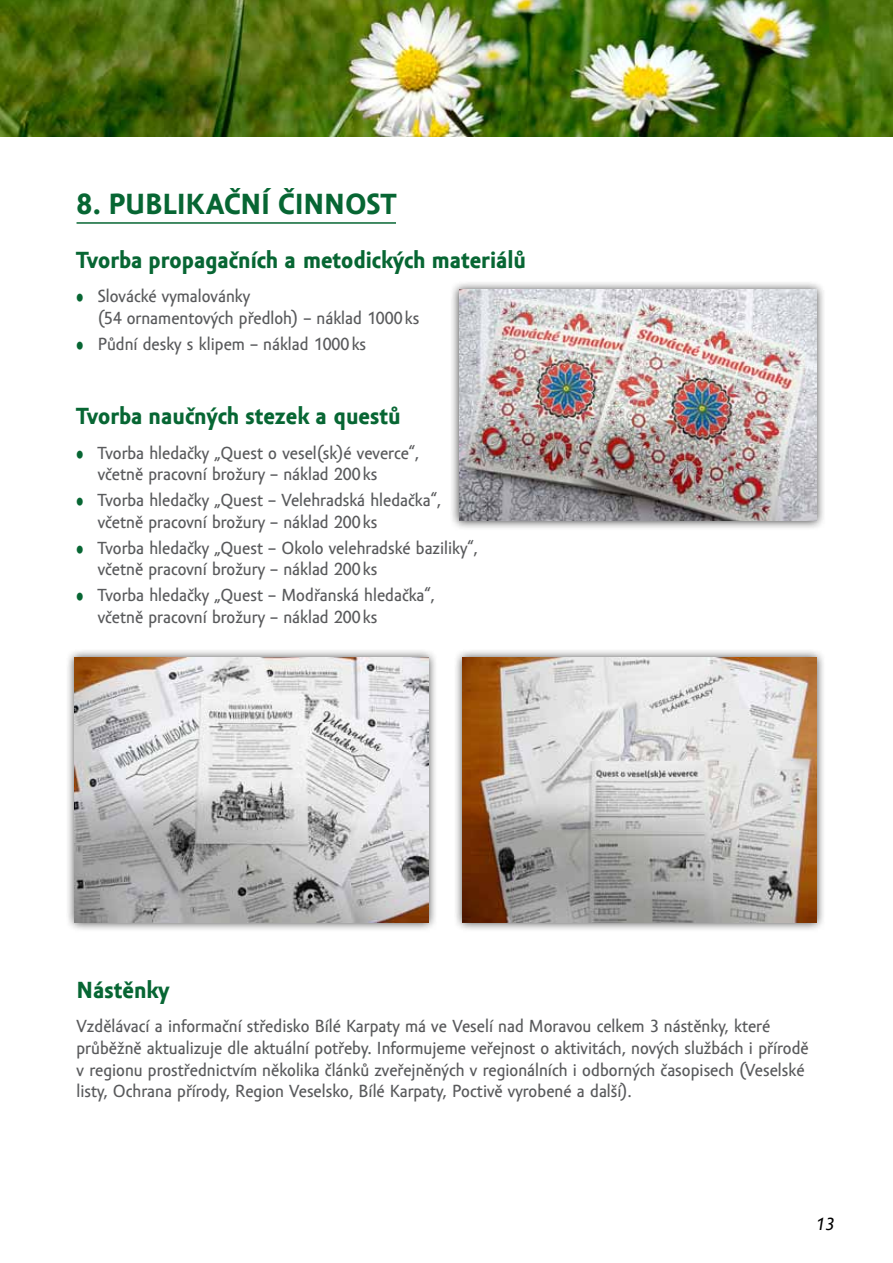
<style>
.page{position:relative;width:893px;height:1263px;background:#fff}
.page>*{position:absolute;margin:0;border:0;box-sizing:border-box;transform-origin:0 0}
.t1{font:700 30px "Amor Sans Text Pro";color:#076633}
.t2{font:700 24px "Amor Sans Text Pro";color:#076633}
.t3{font:18px/21.6px "Amor Sans Text Pro";color:#595a5c}
.t4{font:italic 18px "Amor Sans Text Pro";color:#000}
.s1{color:#076633}
</style>
<div class="page">
<img style="left:0;top:0;width:893px;height:136px">
<hr style="left:77px;top:222px;width:319px;height:2px;background:#076633">
<div style="left:453px;top:648px;width:373px;height:284px;background:#000;opacity:.75"></div>
<img style="left:463px;top:658px;width:353px;height:265px">
<div style="left:65px;top:648px;width:372px;height:284px;background:#000;opacity:.75"></div>
<img style="left:75px;top:658px;width:353px;height:265px">
<div style="left:449px;top:280px;width:377px;height:251px;background:#000;opacity:.75"></div>
<img style="left:459px;top:290px;width:358px;height:231px">
<h1 class="t1" style="left:77px;top:188px;width:103px">8. PUBLIKAČNÍ</h1>
<h1 class="t1" style="left:278px;top:188px;width:19px">ČINNO</h1>
<h1 class="t1" style="left:367px;top:188px;width:31px">ST</h1>
<h2 class="t2" style="left:77px;top:248px;width:451px">Tvorba propagačních a metodických materiálů</h2>
<p class="t3" style="left:98px;top:286px;width:323px;text-indent:-21px"><span class="s1">•</span> Slovácké vymalovánky<br>(54 ornamentových předloh) – náklad 1000 ks</p>
<p class="t3" style="left:77px;top:334px;width:291px"><span class="s1">•</span> Půdní desky s klipem – náklad 1000 ks</p>
<h2 class="t2" style="left:77px;top:404px;width:326px">Tvorba naučných stezek a questů</h2>
<p class="t3" style="left:98px;top:442px;width:323px;text-indent:-21px"><span class="s1">•</span> Tvorba hledačky „Quest o vesel(sk)é veverce“, včetně pracovní brožury – náklad 200 ks</p>
<p class="t3" style="left:98px;top:490px;width:345px;text-indent:-21px"><span class="s1">•</span> Tvorba hledačky „Quest – Velehradská hledačka“, včetně pracovní brožury – náklad 200 ks</p>
<p class="t3" style="left:98px;top:537px;width:382px;text-indent:-21px"><span class="s1">•</span> Tvorba hledačky „Quest – Okolo velehradské baziliky“, včetně pracovní brožury – náklad 200 ks</p>
<p class="t3" style="left:98px;top:585px;width:339px;text-indent:-21px"><span class="s1">•</span> Tvorba hledačky „Quest – Modřanská hledačka“, včetně pracovní brožury – náklad 200 ks</p>
<h2 class="t2" style="left:77px;top:978px;width:94px">Nástěnky</h2>
<p class="t3" style="left:77px;top:1016px;width:734px">Vzdělávací a informační středisko Bílé Karpaty má ve Veselí nad Moravou celkem 3 nástěnky, které průběžně aktualizuje dle aktuální potřeby. Informujeme veřejnost o aktivitách, nových službách i přírodě v regionu prostřednictvím několika článků zveřejněných v regionálních i odborných časopisech (Veselské listy, Ochrana přírody, Region Veselsko, Bílé Karpaty, Poctivě vyrobené a další).</p>
<p class="t4" style="left:816px;top:1214px;width:20px">13</p>
</div>
